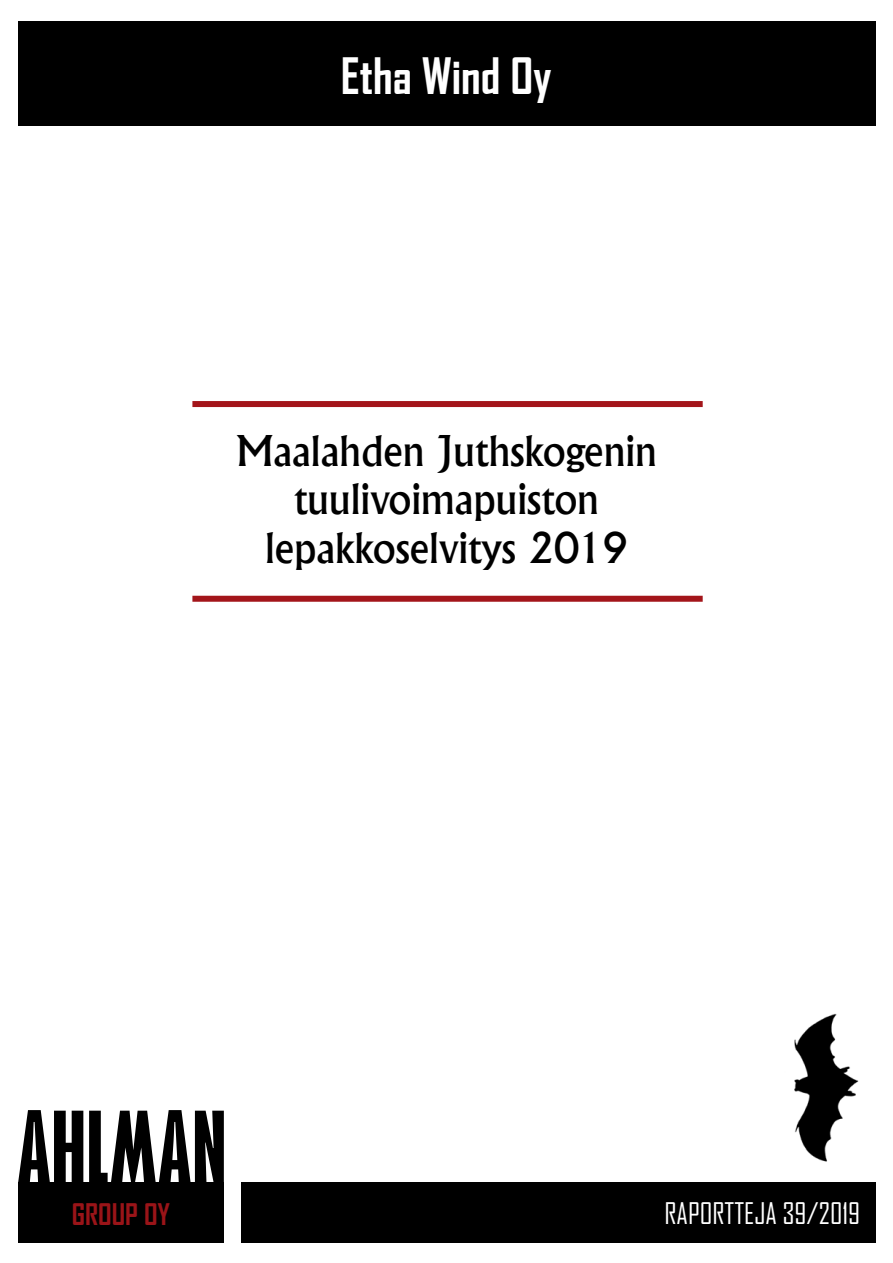
<style>
.page{position:relative;width:893px;height:1263px;background:#fff}
.page>*{position:absolute;margin:0;border:0;box-sizing:border-box;transform-origin:0 0}
.t1{font:700 extra-condensed 90px "Gill Sans";color:#000;scale:1.21 1}
.t2{font:700 48px "Agency FB";color:#fff}
.t3{font:500 40.5px/48.6px "Albertus";color:#000;text-align:center}
.t4{font:28.5px "Agency FB";color:#fff}
.t5{font:700 28.5px "Agency FB";color:#9a1418}
</style>
<div class="page">
<div style="left:18px;top:21px;width:858px;height:104px;background:#000"></div>
<div style="left:242px;top:1182px;width:634px;height:60px;background:#000"></div>
<div style="left:192px;top:401px;width:511px;height:6px;background:#a3151a"></div>
<div style="left:192px;top:596px;width:511px;height:6px;background:#a3151a"></div>
<div style="left:18px;top:1182px;width:206px;height:60px;background:#000"></div>
<img style="left:794px;top:1013px;width:65px;height:149px">
<p class="t2" style="left:341px;top:46px;width:213px">Etha Wind Oy</p>
<p class="t3" style="left:236px;top:427px;width:422px">Maalahden Juthskogenin tuulivoimapuiston lepakkoselvitys 2019</p>
<h1 class="t1" style="left:17px;top:1092px;width:175px">AHLMAN</h1>
<p class="t5" style="left:72px;top:1197px;width:100px">GROUP OY</p>
<p class="t4" style="left:664px;top:1195px;width:197px">RAPORTTEJA 39/2019</p>
</div>
